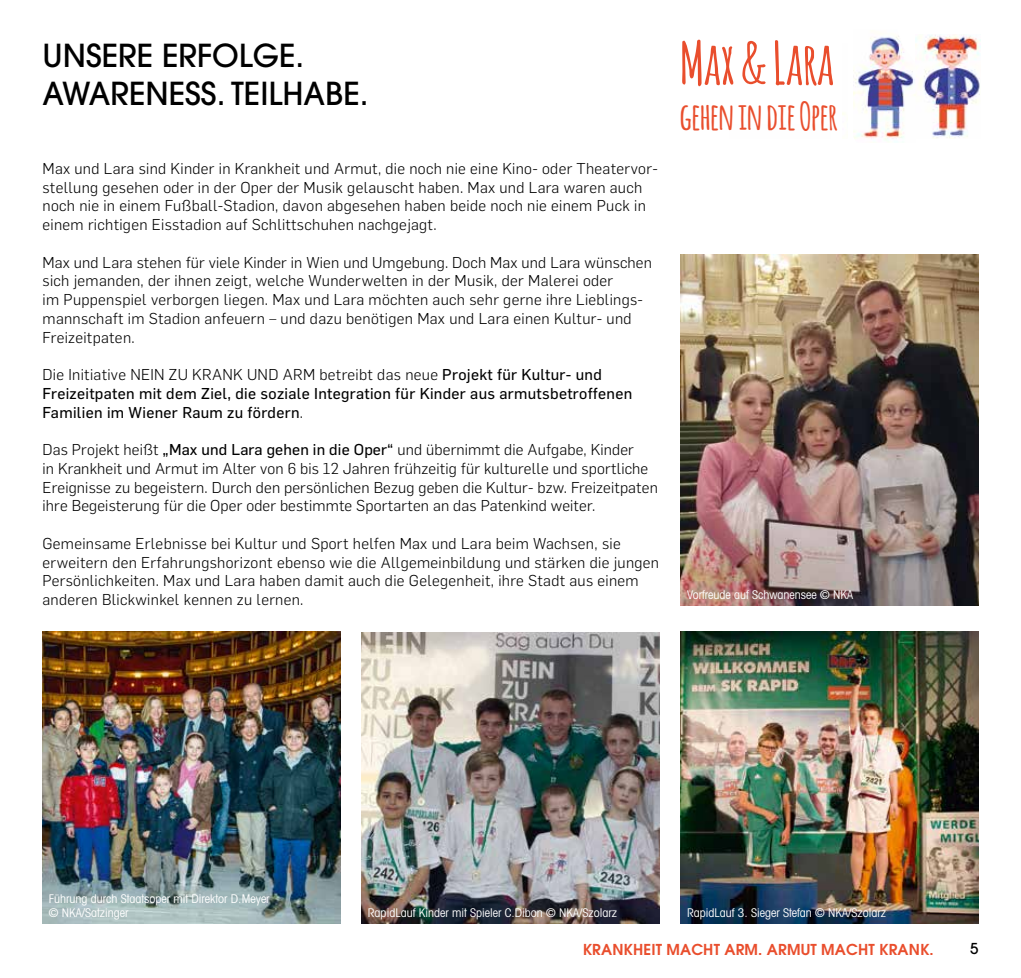
<style>
.page{position:relative;width:1021px;height:978px;background:#fff}
.page>*{position:absolute;margin:0;border:0;box-sizing:border-box;transform-origin:0 0}
.t1{font:700 58.05px "Amatic";color:#e94e2d}
.t2{font:700 37.5px "Amatic";color:#e94e2d}
.t3{font:500 31.5px/37.8px "Avant Garde";color:#000}
.t4{font:700 24.15px "Amatic";color:#e94e2d}
.t5{font:300 15.45px/18.8px "Flama";letter-spacing:.02em;color:#000}
.t6{font:15.45px/18.8px "Flama Basic";letter-spacing:.02em;color:#000}
.t7{font:600 15px "Avant Garde";letter-spacing:.01em;color:#e94e2d}
.t8{font:500 15px "Avant Garde";color:#000}
.t9{font:condensed 12px/14.9px "Avant Garde";color:#fff}
.s1{font-family:"Flama Basic";font-weight:400}
.s2{font-family:"Flama";font-weight:300}
</style>
<div class="page">
<img style="left:680px;top:255px;width:298px;height:350px">
<img style="left:361px;top:632px;width:298px;height:292px">
<img style="left:680px;top:632px;width:298px;height:292px">
<img style="left:43px;top:632px;width:297px;height:292px">
<img style="left:915px;top:35px;width:65px;height:103px">
<img style="left:853px;top:36px;width:62px;height:106px">
<h3 class="t3" style="left:43px;top:37px;width:327px">UNSERE ERFOLGE.<br>AWARENESS. TEILHABE.</h3>
<p class="t5" style="left:43px;top:158px;width:617px">Max und Lara sind Kinder in Krankheit und Armut, die noch nie eine Kino- oder Theatervor&shy;stellung gesehen oder in der Oper der Musik gelauscht haben. Max und Lara waren auch noch nie in einem Fußball-Stadion, davon abgesehen haben beide noch nie einem Puck in einem richtigen Eisstadion auf Schlittschuhen nachgejagt.</p>
<p class="t5" style="left:43px;top:252px;width:611px">Max und Lara stehen für viele Kinder in Wien und Umgebung. Doch Max und Lara wünschen sich jemanden, der ihnen zeigt, welche Wunderwelten in der Musik, der Malerei oder<br>im Puppenspiel verborgen liegen. Max und Lara möchten auch sehr gerne ihre Lieblings&shy;mannschaft im Stadion anfeuern – und dazu benötigen Max und Lara einen Kultur- und Freizeitpaten.</p>
<p class="t5" style="left:43px;top:364px;width:561px">Die Initiative NEIN ZU KRANK UND ARM betreibt das neue <span class="s1">Projekt für Kultur- und</span></p>
<p class="t6" style="left:43px;top:383px;width:591px">Freizeitpaten mit dem Ziel, die soziale Integration für Kinder aus armutsbetroffenen<br>Familien im Wiener Raum zu fördern<span class="s2">.</span></p>
<p class="t5" style="left:43px;top:439px;width:617px">Das Projekt heißt <span class="s1">„Max und Lara gehen in die Oper“</span> und übernimmt die Aufgabe, Kinder<br>in Krankheit und Armut im Alter von 6 bis 12 Jahren frühzeitig für kulturelle und sportliche Ereignisse zu begeistern. Durch den persönlichen Bezug geben die Kultur- bzw. Freizeitpaten ihre Begeisterung für die Oper oder bestimmte Sportarten an das Patenkind weiter.</p>
<p class="t5" style="left:43px;top:533px;width:618px">Gemeinsame Erlebnisse bei Kultur und Sport helfen Max und Lara beim Wachsen, sie erweitern den Erfahrungshorizont ebenso wie die Allgemeinbildung und stärken die jungen Persönlichkeiten. Max und Lara haben damit auch die Gelegenheit, ihre Stadt aus einem anderen Blickwinkel kennen zu lernen.</p>
<h2 class="t2" style="left:748px;top:13px;width:101px">Max &amp; Lara</h2>
<h3 class="t4" style="left:748px;top:57px;width:103px">gehen in die Oper</h3>
<h1 class="t1" style="left:680px;top:22px;width:156px">Max &amp; Lara</h1>
<h2 class="t2" style="left:680px;top:89px;width:159px">gehen in die Oper</h2>
<p class="t9" style="left:687px;top:587px;width:168px">Vorfreude auf Schwanensee © NKA</p>
<p class="t9" style="left:49px;top:891px;width:222px">Führung durch Staatsoper mit Direktor D.Meyer © NKA/Satzinger</p>
<p class="t9" style="left:368px;top:905px;width:250px">RapidLauf Kinder mit Spieler C.Dibon © NKA/Szolarz</p>
<p class="t9" style="left:687px;top:905px;width:200px">RapidLauf 3. Sieger Stefan © NKA/Szolarz</p>
<p class="t7" style="left:583px;top:940px;width:352px">KRANKHEIT MACHT ARM. ARMUT MACHT KRANK.</p>
<p class="t8" style="left:970px;top:940px;width:10px">5</p>
</div>
